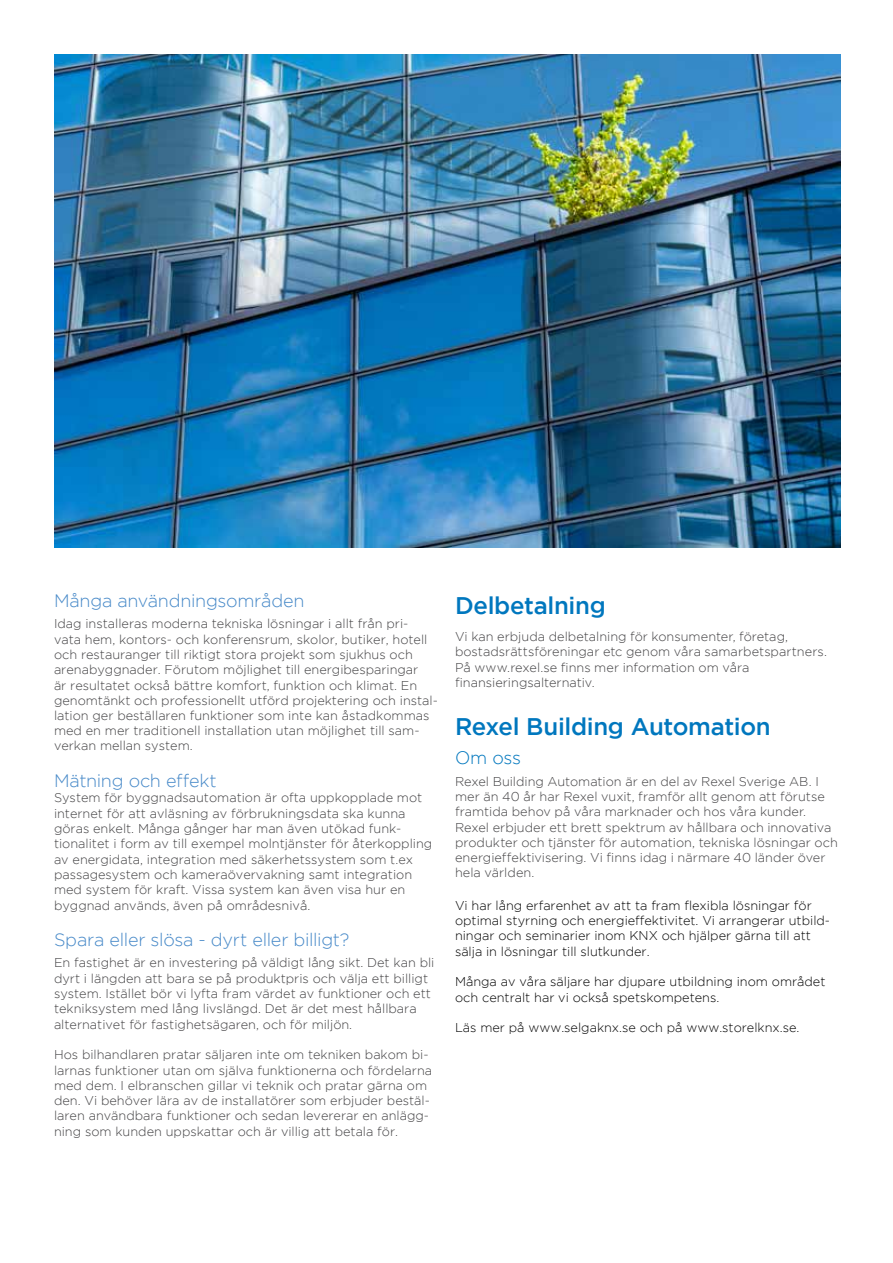
<style>
.page{position:relative;width:893px;height:1263px;background:#fff}
.page>*{position:absolute;margin:0;border:0;box-sizing:border-box;transform-origin:0 0}
.t1{font:500 24px "Gotham";letter-spacing:-.015em;color:#0077be}
.t2{font:300 18px "Gotham";letter-spacing:-.015em;color:#4789c8}
.t3{font:300 18px "Gotham";color:#0077be}
.t4{font:300 12.75px/15.3px "Gotham";color:#414042}
.t5{font:300 12.75px/15.3px "Gotham";color:#000}
</style>
<div class="page">
<img style="left:54px;top:54px;width:786px;height:493px">
<h2 class="t2" style="left:54px;top:591px;width:252px">Många användningsområden</h2>
<p class="t4" style="left:54px;top:616px;width:385px">Idag installeras moderna tekniska lösningar i allt från pri&shy;vata hem, kontors- och konferensrum, skolor, butiker, hotell och restauranger till riktigt stora projekt som sjukhus och arenabyggnader. Förutom möjlighet till energibesparingar<br>är resultatet också bättre komfort, funktion och klimat. En genomtänkt och professionellt utförd projektering och instal&shy;lation ger beställaren funktioner som inte kan åstadkommas med en mer traditionell installation utan möjlighet till sam&shy;verkan mellan system.</p>
<h2 class="t2" style="left:54px;top:771px;width:164px">Mätning och effekt</h2>
<p class="t4" style="left:54px;top:790px;width:380px">System för byggnadsautomation är ofta uppkopplade mot internet för att avläsning av förbrukningsdata ska kunna göras enkelt. Många gånger har man även utökad funk&shy;tionalitet i form av till exempel molntjänster för återkoppling av energidata, integration med säkerhetssystem som t.ex passagesystem och kameraövervakning samt integration med system för kraft. Vissa system kan även visa hur en byggnad används, även på områdesnivå.</p>
<h2 class="t2" style="left:54px;top:930px;width:297px">Spara eller slösa - dyrt eller billigt?</h2>
<p class="t4" style="left:54px;top:955px;width:382px">En fastighet är en investering på väldigt lång sikt. Det kan bli dyrt i längden att bara se på produktpris och välja ett billigt system. Istället bör vi lyfta fram värdet av funktioner och ett tekniksystem med lång livslängd. Det är det mest hållbara alternativet för fastighetsägaren, och för miljön.</p>
<p class="t4" style="left:54px;top:1047px;width:380px">Hos bilhandlaren pratar säljaren inte om tekniken bakom bi&shy;larnas funktioner utan om själva funktionerna och fördelarna med dem. I elbranschen gillar vi teknik och pratar gärna om den. Vi behöver lära av de installatörer som erbjuder bestäl&shy;laren användbara funktioner och sedan levererar en anlägg&shy;ning som kunden uppskattar och är villig att betala för.</p>
<h1 class="t1" style="left:455px;top:592px;width:152px">Delbetalning</h1>
<p class="t4" style="left:455px;top:629px;width:374px">Vi kan erbjuda delbetalning för konsumenter, företag, bostadsrättsföreningar etc genom våra samarbetspartners.<br>På www.rexel.se finns mer information om våra finansieringsalternativ.</p>
<h1 class="t1" style="left:455px;top:713px;width:317px">Rexel Building Automation</h1>
<h2 class="t3" style="left:455px;top:748px;width:68px">Om oss</h2>
<p class="t4" style="left:455px;top:773px;width:384px">Rexel Building Automation är en del av Rexel Sverige AB. I mer än 40 år har Rexel vuxit, framför allt genom att förutse framtida behov på våra marknader och hos våra kunder.<br>Rexel erbjuder ett brett spektrum av hållbara och innovativa produkter och tjänster för automation, tekniska lösningar och energieffektivisering. Vi finns idag i närmare 40 länder över hela världen.</p>
<p class="t5" style="left:455px;top:897px;width:377px">Vi har lång erfarenhet av att ta fram flexibla lösningar för optimal styrning och energieffektivitet. Vi arrangerar utbild&shy;ningar och seminarier inom KNX och hjälper gärna till att sälja in lösningar till slutkunder.</p>
<p class="t5" style="left:455px;top:974px;width:372px">Många av våra säljare har djupare utbildning inom området och centralt har vi också spetskompetens.</p>
<p class="t5" style="left:455px;top:1020px;width:346px">Läs mer på www.selgaknx.se och på www.storelknx.se.</p>
</div>
